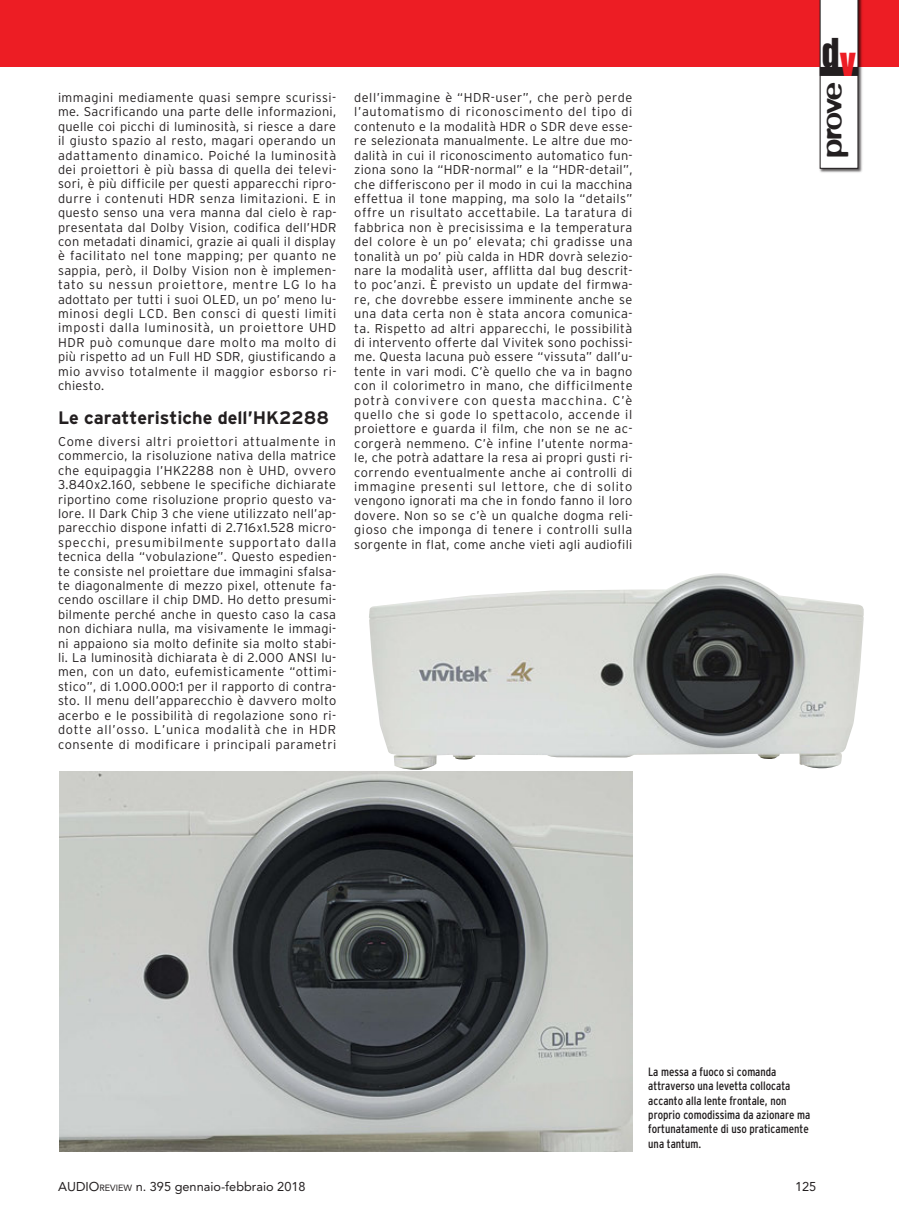
<style>
.page{position:relative;width:899px;height:1217px;background:#fff}
.page>*{position:absolute;margin:0;border:0;box-sizing:border-box;transform-origin:0 0}
.t1{font:36.45px "Helvetica Inserat";color:#231f20}
.t2{font:29.55px "Graphiti";letter-spacing:-.07em;color:#231f20}
.t3{font:700 18px "Interstate";color:#231f20}
.t4{font:300 12.75px/14.4px "Interstate";letter-spacing:.035em;color:#231f20;text-align:justify}
.t5{font:12.75px "Avenir";color:#231f20}
.t6{font:condensed 12px/14.4px "Interstate";color:#231f20}
.s1{color:#ed1d24}
.s2{font-size:9px}
</style>
<div class="page">
<div style="left:3px;top:0;width:895px;height:67px;background:#ed1d24"></div>
<img style="left:819px;top:0;width:43px;height:173px">
<svg style="left:819px;top:0;width:39px;height:168px"></svg>
<div style="left:819px;top:67px;width:39px;height:9px;background:#231f20"></div>
<hr style="left:0;top:0;width:3px;height:67px;background:#ed1d24">
<img style="left:59px;top:771px;width:573px;height:380px">
<img style="left:369px;top:573px;width:495px;height:196px">
<p class="t4" style="left:58px;top:90px;width:280px">immagini mediamente quasi sempre scurissi&shy;me. Sacrificando una parte delle informazioni, quelle coi picchi di luminosità, si riesce a dare il giusto spazio al resto, magari operando un adattamento dinamico. Poiché la luminosità dei proiettori è più bassa di quella dei televi&shy;sori, è più difficile per questi apparecchi ripro&shy;durre i contenuti HDR senza limitazioni. E in questo senso una vera manna dal cielo è rap&shy;presentata dal Dolby Vision, codifica dell’HDR con metadati dinamici, grazie ai quali il display è facilitato nel tone mapping; per quanto ne sappia, però, il Dolby Vision non è implemen&shy;tato su nessun proiettore, mentre LG lo ha adottato per tutti i suoi OLED, un po’ meno lu&shy;minosi degli LCD. Ben consci di questi limiti imposti dalla luminosità, un proiettore UHD HDR può comunque dare molto ma molto di più rispetto ad un Full HD SDR, giustificando a mio avviso totalmente il maggior esborso ri&shy;chiesto.</p>
<h3 class="t3" style="left:58px;top:407px;width:272px">Le caratteristiche dell’HK2288</h3>
<p class="t4" style="left:58px;top:434px;width:280px">Come diversi altri proiettori attualmente in commercio, la risoluzione nativa della matrice che equipaggia l’HK2288 non è UHD, ovvero 3.840x2.160, sebbene le specifiche dichiarate riportino come risoluzione proprio questo va&shy;lore. Il Dark Chip 3 che viene utilizzato nell’ap&shy;parecchio dispone infatti di 2.716x1.528 micro&shy;specchi, presumibilmente supportato dalla tecnica della “vobulazione”. Questo espedien&shy;te consiste nel proiettare due immagini sfalsa&shy;te diagonalmente di mezzo pixel, ottenute fa&shy;cendo oscillare il chip DMD. Ho detto presumi&shy;bilmente perché anche in questo caso la casa non dichiara nulla, ma visivamente le immagi&shy;ni appaiono sia molto definite sia molto stabi&shy;li. La luminosità dichiarata è di 2.000 ANSI lu&shy;men, con un dato, eufemisticamente “ottimi&shy;stico”, di 1.000.000:1 per il rapporto di contra&shy;sto. Il menu dell’apparecchio è davvero molto acerbo e le possibilità di regolazione sono ri&shy;dotte all’osso. L’unica modalità che in HDR consente di modificare i principali parametri</p>
<p class="t4" style="left:354px;top:90px;width:280px">dell’immagine è “HDR-user”, che però perde l’automatismo di riconoscimento del tipo di contenuto e la modalità HDR o SDR deve esse&shy;re selezionata manualmente. Le altre due mo&shy;dalità in cui il riconoscimento automatico fun&shy;ziona sono la “HDR-normal” e la “HDR-detail”, che differiscono per il modo in cui la macchina effettua il tone mapping, ma solo la “details” offre un risultato accettabile. La taratura di fabbrica non è precisissima e la temperatura del colore è un po’ elevata; chi gradisse una tonalità un po’ più calda in HDR dovrà selezio&shy;nare la modalità user, afflitta dal bug descrit&shy;to poc’anzi. È previsto un update del firmwa&shy;re, che dovrebbe essere imminente anche se una data certa non è stata ancora comunica&shy;ta. Rispetto ad altri apparecchi, le possibilità di intervento offerte dal Vivitek sono pochissi&shy;me. Questa lacuna può essere “vissuta” dall’u&shy;tente in vari modi. C’è quello che va in bagno con il colorimetro in mano, che difficilmente potrà convivere con questa macchina. C’è quello che si gode lo spettacolo, accende il proiettore e guarda il film, che non se ne ac&shy;corgerà nemmeno. C’è infine l’utente norma&shy;le, che potrà adattare la resa ai propri gusti ri&shy;correndo eventualmente anche ai controlli di immagine presenti sul lettore, che di solito vengono ignorati ma che in fondo fanno il loro dovere. Non so se c’è un qualche dogma reli&shy;gioso che imponga di tenere i controlli sulla sorgente in flat, come anche vieti agli audiofili</p>
<h1 class="t1" style="left:821px;top:38px;width:36px">d<span class="s1">v</span></h1>
<h2 class="t2" style="left:813px;top:157px;width:76px;rotate:-90deg">prove</h2>
<p class="t6" style="left:648px;top:1064px;width:163px">La messa a fuoco si comanda attraverso una levetta collocata accanto alla lente frontale, non proprio comodissima da azionare ma fortunatamente di uso praticamente una tantum.</p>
<p class="t5" style="left:58px;top:1175px;width:249px">AUDIO<span class="s2">REVIEW</span> n. 395 gennaio-febbraio 2018</p>
<p class="t5" style="left:795px;top:1175px;width:23px">125</p>
</div>
